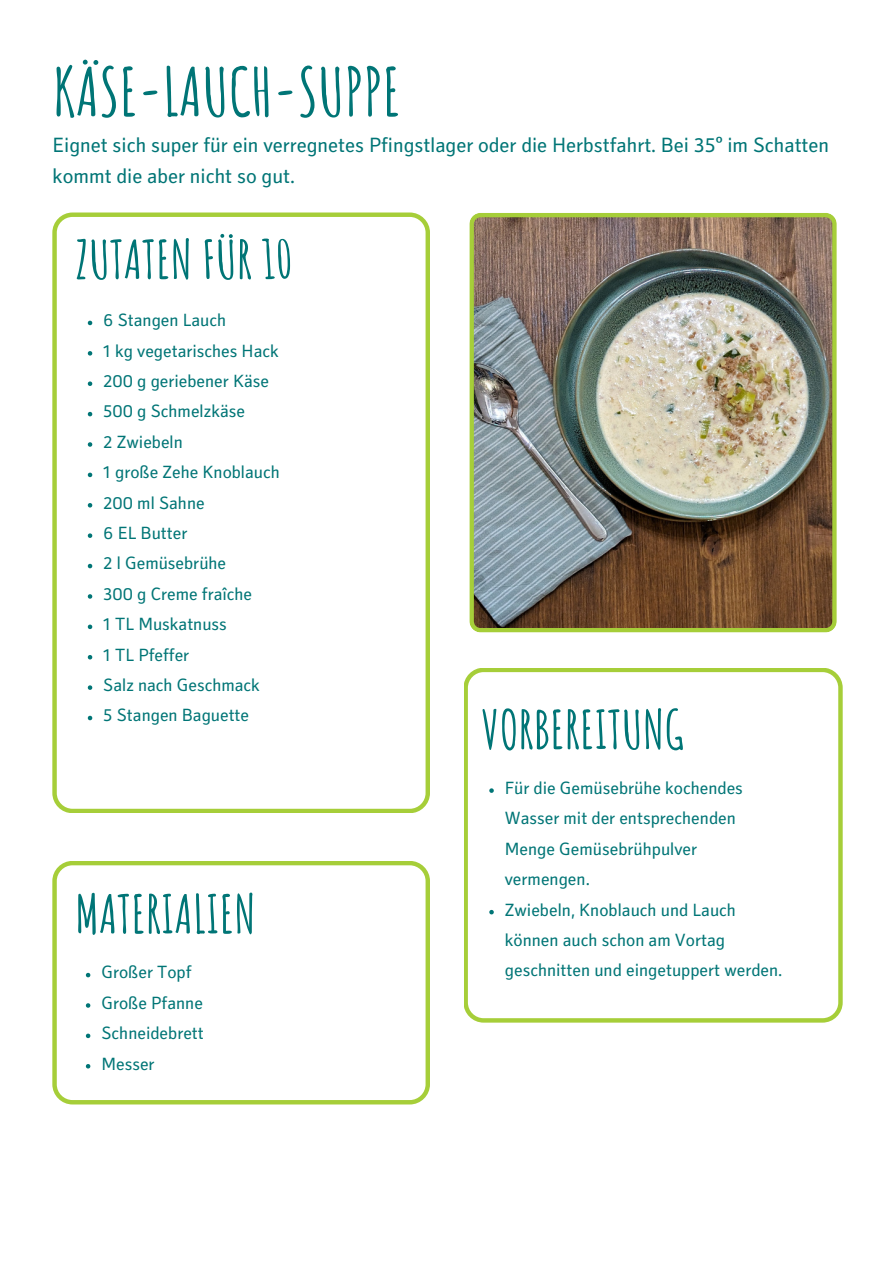
<style>
.page{position:relative;width:893px;height:1264px;background:#fff}
.page>*{position:absolute;margin:0;border:0;box-sizing:border-box;transform-origin:0 0}
.t1{font:700 66px "Amatic SC";color:#007576}
.t2{font:700 52.5px "Amatic SC";color:#007576}
.t3{font:21px/30.3px "Secca Kj G";color:#007576}
.t4{font:18px/30.3px "Secca Kj G";color:#007576}
</style>
<div class="page">
<svg style="left:53px;top:213px;width:376px;height:600px"></svg>
<svg style="left:464px;top:668px;width:378px;height:354px"></svg>
<svg style="left:53px;top:861px;width:376px;height:243px"></svg>
<img style="left:469px;top:213px;width:367px;height:419px">
<svg style="left:88px;top:321px;width:4px;height:4px"></svg>
<svg style="left:88px;top:351px;width:4px;height:4px"></svg>
<svg style="left:88px;top:381px;width:4px;height:5px"></svg>
<svg style="left:88px;top:412px;width:4px;height:4px"></svg>
<svg style="left:88px;top:442px;width:4px;height:5px"></svg>
<svg style="left:88px;top:472px;width:4px;height:5px"></svg>
<svg style="left:88px;top:503px;width:4px;height:4px"></svg>
<svg style="left:88px;top:533px;width:4px;height:5px"></svg>
<svg style="left:88px;top:564px;width:4px;height:4px"></svg>
<svg style="left:88px;top:594px;width:4px;height:4px"></svg>
<svg style="left:88px;top:624px;width:4px;height:5px"></svg>
<svg style="left:88px;top:655px;width:4px;height:4px"></svg>
<svg style="left:88px;top:685px;width:4px;height:5px"></svg>
<svg style="left:88px;top:715px;width:4px;height:5px"></svg>
<svg style="left:489px;top:788px;width:5px;height:4px"></svg>
<svg style="left:489px;top:909px;width:5px;height:5px"></svg>
<svg style="left:86px;top:972px;width:4px;height:5px"></svg>
<svg style="left:86px;top:1003px;width:4px;height:4px"></svg>
<svg style="left:86px;top:1033px;width:4px;height:5px"></svg>
<svg style="left:86px;top:1064px;width:4px;height:4px"></svg>
<p class="t1" style="left:53px;top:49px;width:350px">KÄSE-LAUCH-SUPPE</p>
<p class="t3" style="left:53px;top:133px;width:778px">Eignet sich super für ein verregnetes Pfingstlager oder die Herbstfahrt. Bei 35° im Schatten kommt die aber nicht so gut.</p>
<h3 class="t2" style="left:75px;top:225px;width:219px">ZUTATEN FÜR 10</h3>
<p class="t4" style="left:103px;top:307px;width:124px">6 Stangen Lauch</p>
<p class="t4" style="left:103px;top:338px;width:177px">1 kg vegetarisches Hack</p>
<p class="t4" style="left:103px;top:368px;width:167px">200 g geriebener Käse</p>
<p class="t4" style="left:103px;top:398px;width:143px">500 g Schmelzkäse</p>
<p class="t4" style="left:103px;top:429px;width:81px">2 Zwiebeln</p>
<p class="t4" style="left:103px;top:459px;width:178px">1 große Zehe Knoblauch</p>
<p class="t4" style="left:103px;top:489px;width:103px">200 ml Sahne</p>
<p class="t4" style="left:103px;top:520px;width:86px">6 EL Butter</p>
<p class="t4" style="left:103px;top:550px;width:124px">2 l Gemüsebrühe</p>
<p class="t4" style="left:103px;top:581px;width:150px">300 g Creme fraîche</p>
<p class="t4" style="left:103px;top:611px;width:125px">1 TL Muskatnuss</p>
<p class="t4" style="left:103px;top:641px;width:87px">1 TL Pfeffer</p>
<h2 class="t4" style="left:103px;top:672px;width:158px">Salz nach Geschmack</h2>
<p class="t4" style="left:103px;top:702px;width:147px">5 Stangen Baguette</p>
<p class="t2" style="left:75px;top:880px;width:182px">MATERIALIEN</p>
<p class="t4" style="left:101px;top:959px;width:92px">Großer Topf</p>
<h2 class="t4" style="left:101px;top:989px;width:103px">Große Pfanne</h2>
<p class="t4" style="left:101px;top:1020px;width:104px">Schneidebrett</p>
<p class="t4" style="left:101px;top:1050px;width:55px">Messer</p>
<h2 class="t2" style="left:481px;top:695px;width:204px">VORBEREITUNG</h2>
<p class="t4" style="left:505px;top:775px;width:239px">Für die Gemüsebrühe kochendes<br>Wasser mit der entsprechenden<br>Menge Gemüsebrühpulver vermengen.</p>
<p class="t4" style="left:505px;top:896px;width:279px">Zwiebeln, Knoblauch und Lauch können auch schon am Vortag geschnitten und eingetuppert werden.</p>
</div>
